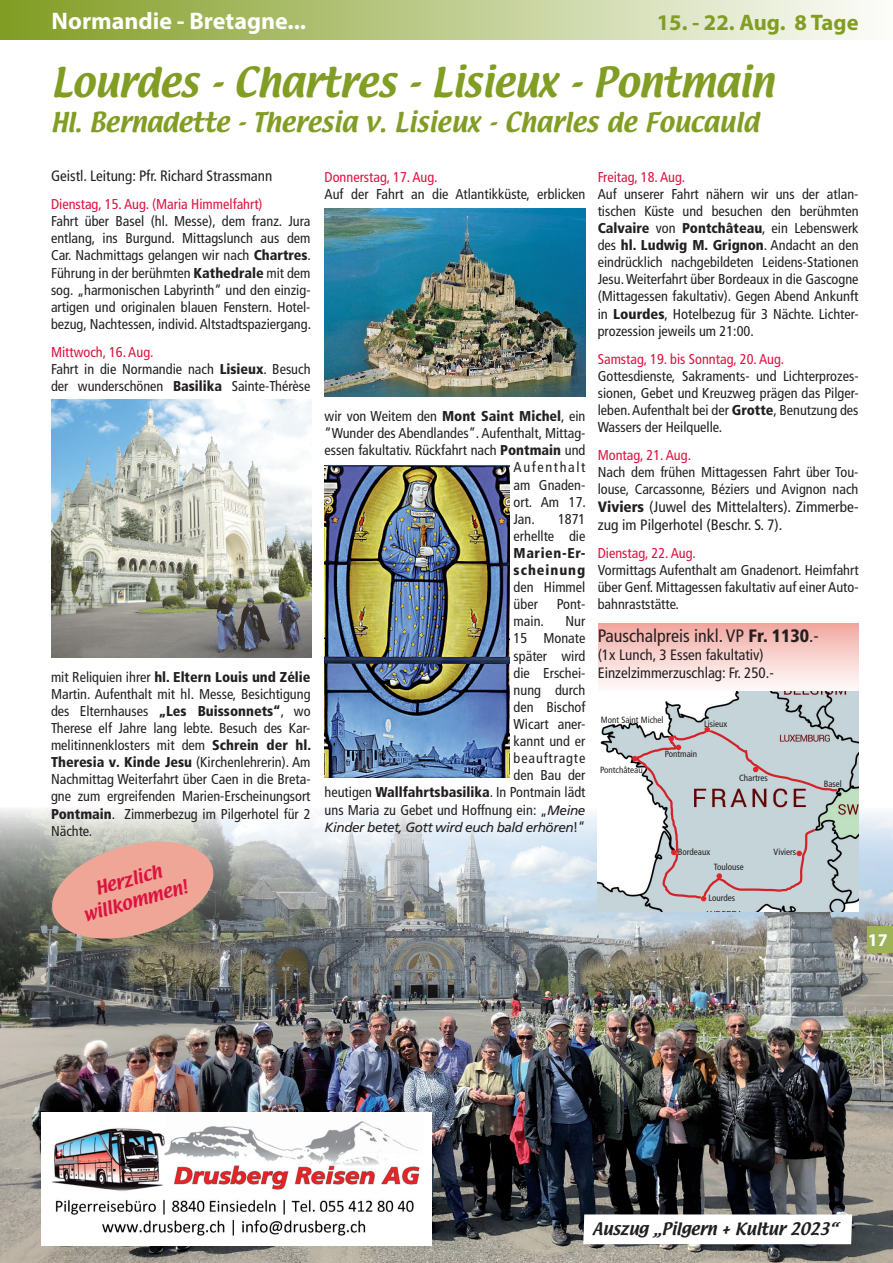
<style>
.page{position:relative;width:893px;height:1263px;background:#fff}
.page>*{position:absolute;margin:0;border:0;box-sizing:border-box;transform-origin:0 0}
.t1{font:36px "Textile";letter-spacing:-.01em;color:#829d24}
.t2{font:24px "Textile";color:#829d24}
.t3{font:700 24px "Myriad Pro";color:#fff}
.t4{font:700 22.5px "Myriad Pro";color:#829d24}
.t5{font:condensed 18px "Frutiger LT Std";color:#231f20}
.t6{font:700 18px "Myriad Pro";color:#fff}
.t7{font:16.5px/21.9px "Textile";color:#dc133f;text-align:center}
.t8{font:condensed 15px/18px "Frutiger LT Std";color:#231f20}
.t9{font:15px "Textile";letter-spacing:-.01em;color:#231f20}
.t10{font:condensed 14.25px/17.1px "Frutiger LT Std";color:#231f20;text-align:justify}
.t11{font:condensed 14.25px "Frutiger LT Std";color:#dc133f}
.t12{font:900 condensed 14.25px/17.1px "Frutiger LT Std";letter-spacing:.07em;color:#231f20}
.t13{font:condensed 14.25px "Frutiger LT Std";letter-spacing:.115em;color:#231f20}
.t14{font:italic 13.5px "Frutiger LT Std";letter-spacing:-.03em;color:#231f20}
.t15{font:condensed 9px "Frutiger LT Std";color:#231f20}
.s1{font-weight:900}
.s2{color:#dc133f}
.s3{font-style:italic;font-stretch:normal;font-size:13.5px}
.s4{font-style:normal;font-stretch:condensed;font-size:14.25px}
</style>
<div class="page">
<svg style="left:598px;top:623px;width:260px;height:69px"></svg>
<img style="left:1px;top:807px;width:892px;height:456px">
<div style="left:1px;top:0;width:892px;height:40px;background:linear-gradient(to right,#819c23,#fcfdfa)"></div>
<img style="left:325px;top:465px;width:184px;height:313px">
<img style="left:51px;top:399px;width:261px;height:258px">
<img style="left:325px;top:208px;width:260px;height:189px">
<div style="left:868px;top:926px;width:25px;height:26px;background:#9eb257"></div>
<img style="left:598px;top:692px;width:260px;height:219px">
<svg style="left:632px;top:727px;width:208px;height:174px;background:#c3c7ca"></svg>
<svg style="left:46px;top:835px;width:173px;height:110px;background:#c89d8f"></svg>
<img style="left:41px;top:1112px;width:390px;height:133px">
<svg style="left:583px;top:1214px;width:269px;height:30px"></svg>
<h2 class="t3" style="left:52px;top:6px;width:256px">Normandie - Bretagne...</h2>
<h1 class="t1" style="left:51px;top:57px;width:724px">Lourdes - Chartres - Lisieux - Pontmain</h1>
<h2 class="t2" style="left:51px;top:105px;width:709px">Hl. Bernadette - Theresia v. Lisieux - Charles de Foucauld</h2>
<h3 class="t4" style="left:657px;top:7px;width:203px">15. - 22. Aug. 8 Tage</h3>
<p class="t8" style="left:51px;top:167px;width:223px">Geistl. Leitung: Pfr. Richard Strassmann</p>
<p class="t11" style="left:51px;top:196px;width:213px">Dienstag, 15. Aug. (Maria Himmelfahrt)</p>
<p class="t10" style="left:51px;top:213px;width:262px">Fahrt über Basel (hl. Messe), dem franz. Jura entlang, ins Burgund. Mittagslunch aus dem Car. Nachmittags gelangen wir nach <span class="s1">Chartres</span>.<br>Führung in der berühmten <span class="s1">Kathedrale</span> mit dem sog. „harmonischen Labyrinth“ und den einzig&shy;artigen und originalen blauen Fenstern. Hotel&shy;bezug, Nachtessen, individ. Altstadtspaziergang.</p>
<p class="t10" style="left:51px;top:343px;width:261px;text-align:left"><span class="s2">Mittwoch, 16. Aug.<br></span>Fahrt in die Normandie nach <span class="s1">Lisieux</span>. Besuch der wunderschönen <span class="s1">Basilika</span> Sainte-Thérèse</p>
<p class="t10" style="left:51px;top:668px;width:262px">mit Reliquien ihrer <span class="s1">hl. Eltern Louis und Zélie </span>Martin. Aufenthalt mit hl. Messe, Besichtigung des Elternhauses <span class="s1">„Les Buissonnets“</span>, wo Therese elf Jahre lang lebte. Besuch des Kar&shy;melitinnenklosters mit dem <span class="s1">Schrein der hl.<br>Theresia v. Kinde Jesu</span> (Kirchenlehrerin). Am Nachmittag Weiterfahrt über Caen in die Breta&shy;gne zum ergreifenden Marien-Erscheinungsort <span class="s1">Pontmain</span>. Zimmerbezug im Pilgerhotel für 2<br>Nächte.</p>
<p class="t7" style="left:75px;top:884px;width:109px;rotate:-16deg">Herzlich willkommen!</p>
<p class="t11" style="left:325px;top:168px;width:115px">Donnerstag, 17. Aug.</p>
<p class="t10" style="left:325px;top:185px;width:262px">Auf der Fahrt an die Atlantikküste, erblicken</p>
<p class="t10" style="left:325px;top:408px;width:262px">wir von Weitem den <span class="s1">Mont Saint Michel</span>, ein</p>
<p class="t10" style="left:325px;top:425px;width:262px">“Wunder des Abendlandes”. Aufenthalt, Mittag-</p>
<p class="t10" style="left:325px;top:442px;width:262px">essen fakultativ. Rückfahrt nach <span class="s1">Pontmain</span> und</p>
<p class="t13" style="left:514px;top:459px;width:73px">Aufenthalt</p>
<p class="t10" style="left:514px;top:476px;width:73px">am Gnaden-</p>
<p class="t10" style="left:514px;top:493px;width:74px">ort. Am 17.</p>
<p class="t10" style="left:514px;top:510px;width:23px">Jan.</p>
<p class="t10" style="left:514px;top:510px;width:73px;text-align:right">1871<br>erhellte die</p>
<p class="t12" style="left:514px;top:544px;width:73px">Marien-Er&shy;scheinung</p>
<p class="t10" style="left:514px;top:579px;width:73px">den Himmel über</p>
<p class="t10" style="left:557px;top:596px;width:30px">Pont-</p>
<p class="t10" style="left:514px;top:613px;width:32px">main.</p>
<p class="t10" style="left:325px;top:613px;width:262px;text-align:right">Nur<br>15 Monate<br>später wird<br>die Erschei-<br>nung durch<br>den Bischof<br>Wicart aner-<br>kannt und er<br>beauftragte<br>den Bau der<br>heutigen <span class="s1">Wallfahrtsbasilika</span>. In Pontmain lädt uns Maria zu Gebet und Hoffnung ein: „<span class="s3">Meine</span></p>
<p class="t14" style="left:325px;top:819px;width:262px">Kinder betet, Gott wird euch bald erhören<span class="s4">!“</span></p>
<p class="t11" style="left:598px;top:168px;width:89px">Freitag, 18. Aug.</p>
<p class="t10" style="left:598px;top:185px;width:262px">Auf unserer Fahrt nähern wir uns der atlan&shy;tischen Küste und besuchen den berühmten <span class="s1">Calvaire</span> von <span class="s1">Pontchâteau</span>, ein Lebenswerk des <span class="s1">hl. Ludwig M. Grignon</span>. Andacht an den eindrücklich nachgebildeten Leidens-Stationen Jesu. Weiterfahrt über Bordeaux in die Gascogne (Mittagessen fakultativ). Gegen Abend Ankunft in <span class="s1">Lourdes</span>, Hotelbezug für 3 Nächte. Lichter&shy;prozession jeweils um 21:00.</p>
<p class="t11" style="left:598px;top:350px;width:188px">Samstag, 19. bis Sonntag, 20. Aug.</p>
<p class="t10" style="left:598px;top:367px;width:262px">Gottesdienste, Sakraments- und Lichterprozes&shy;sionen, Gebet und Kreuzweg prägen das Pilger&shy;leben. Aufenthalt bei der <span class="s1">Grotte</span>, Benutzung des Wassers der Heilquelle.</p>
<p class="t11" style="left:598px;top:447px;width:95px">Montag, 21. Aug.</p>
<p class="t10" style="left:598px;top:464px;width:262px">Nach dem frühen Mittagessen Fahrt über Tou&shy;louse, Carcassonne, Béziers und Avignon nach</p>
<p class="t8" style="left:598px;top:498px;width:262px"><span class="s1">Viviers</span> (Juwel des Mittelalters). Zimmerbe&shy;zug im Pilgerhotel (Beschr. S. 7).</p>
<p class="t11" style="left:598px;top:545px;width:100px">Dienstag, 22. Aug.</p>
<p class="t10" style="left:598px;top:562px;width:262px">Vormittags Aufenthalt am Gnadenort. Heimfahrt über Genf. Mittagessen fakultativ auf einer Auto&shy;bahnraststätte.</p>
<p class="t5" style="left:598px;top:625px;width:223px">Pauschalpreis inkl. VP <span class="s1">Fr. 1130</span>.-</p>
<p class="t8" style="left:598px;top:646px;width:178px">(1x Lunch, 3 Essen fakultativ)<br>Einzelzimmerzuschlag: Fr. 250.-</p>
<p class="t15" style="left:601px;top:715px;width:64px">Mont Saint Michel</p>
<p class="t15" style="left:704px;top:719px;width:25px">Lisieux</p>
<p class="t15" style="left:600px;top:765px;width:44px">Pontchâteau</p>
<p class="t15" style="left:665px;top:748px;width:34px">Pontmain</p>
<p class="t15" style="left:739px;top:772px;width:30px">Chartres</p>
<p class="t15" style="left:678px;top:847px;width:34px">Bordeaux</p>
<p class="t15" style="left:708px;top:892px;width:28px">Lourdes</p>
<p class="t15" style="left:714px;top:861px;width:32px">Toulouse</p>
<p class="t15" style="left:773px;top:847px;width:24px">Viviers</p>
<p class="t15" style="left:824px;top:779px;width:20px">Basel</p>
<p class="t6" style="left:868px;top:928px;width:21px">17</p>
<p class="t9" style="left:593px;top:1219px;width:247px">Auszug „Pilgern + Kultur 2023“</p>
</div>
